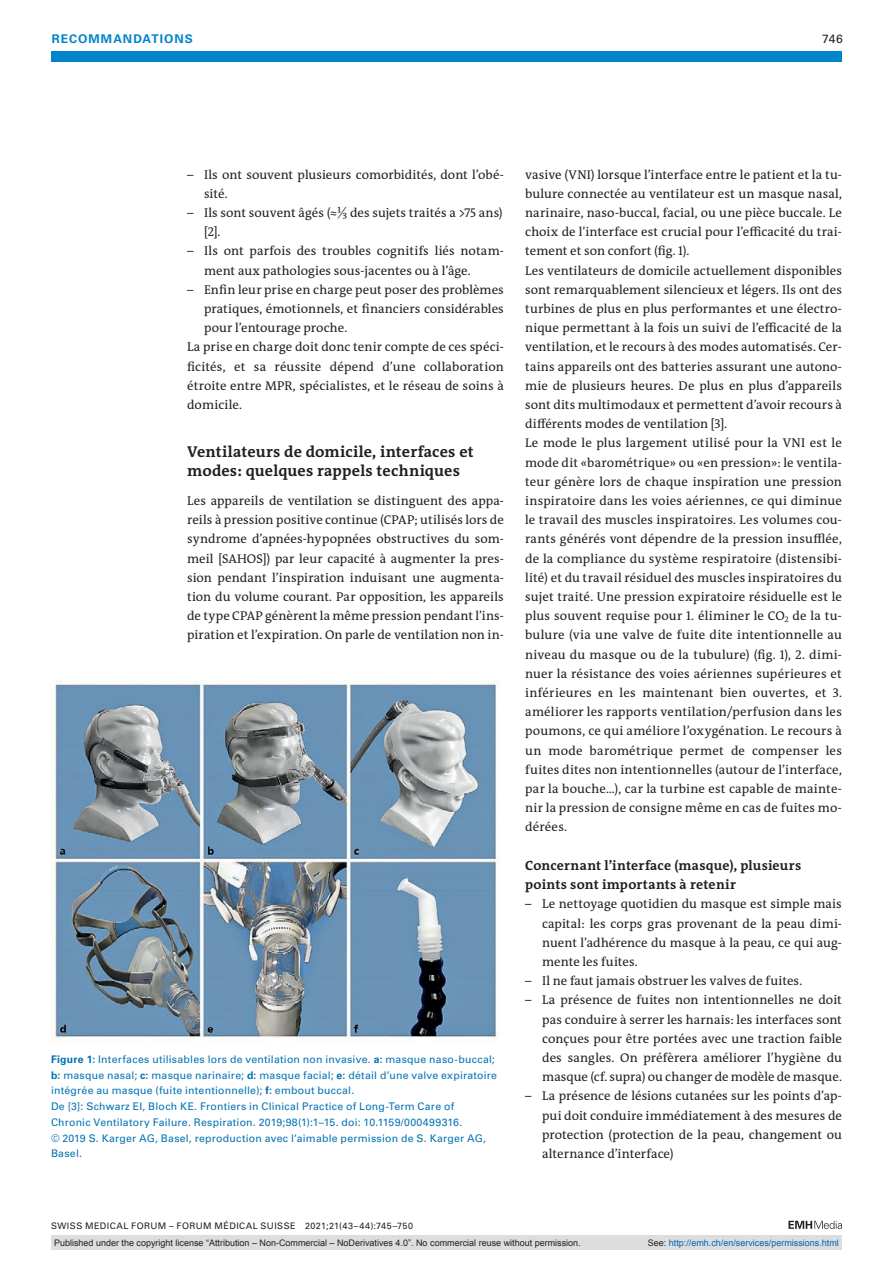
<style>
.page{position:relative;width:893px;height:1263px;background:#fff}
.page>*{position:absolute;margin:0;border:0;box-sizing:border-box;transform-origin:0 0}
.section-h1{font:700 15.75px/19.2px "The Antiqua B W7";letter-spacing:.015em;color:#231f20}
.section-h2{font:700 13.5px/19.2px "The Antiqua B W7";letter-spacing:.02em;color:#231f20}
.section-pn{font:12.75px/19.2px "The Antiqua B W5 Plain";letter-spacing:.01em;color:#231f20;text-align:justify}
.section-ph{font:12.75px/19.2px "The Antiqua B W5 Plain";letter-spacing:.005em;color:#231f20;text-align:justify}
.ressort{font:700 12px "Univers LT Std";color:#0084ca}
.ressort-2{font:12px "Univers LT Std";color:#231f20}
.fig-caption{font:10.5px/15.8px "Univers LT Std";letter-spacing:.02em;color:#0072b2}
.t1{font:9px "Arial";color:#231f20}
.fusszeile{font:9px "Univers LT Std";letter-spacing:.05em;color:#231f20}
.t2{font:9px "Arial";color:#0066b3}
.s1{font-weight:700}
.s2{color:#231f20}
</style>
<div class="page">
<div style="left:51px;top:51px;width:791px;height:11px;background:#0084ca"></div>
<svg style="left:788px;top:1221px;width:54px;height:8px"></svg>
<img style="left:51px;top:681px;width:446px;height:357px">
<div style="left:51px;top:1235px;width:791px;height:15px;background:#dcdddf"></div>
<p class="ressort" style="left:52px;top:31px;width:20px">RECOMMANDATIONS</p>
<p class="ressort-2" style="left:822px;top:31px;width:22px">746</p>
<p class="section-ph" style="left:204px;top:165px;width:301px;text-indent:-17px">– Ils ont souvent plusieurs comorbidités, dont l’obé&shy;sité.</p>
<p class="section-ph" style="left:204px;top:203px;width:300px;text-indent:-17px">– Ils sont souvent âgés (≈⅓ des sujets traités a &gt;75 ans) [2].</p>
<p class="section-ph" style="left:204px;top:242px;width:301px;text-indent:-17px">– Ils ont parfois des troubles cognitifs liés notam&shy;ment aux pathologies sous-jacentes ou à l’âge.</p>
<p class="section-ph" style="left:204px;top:280px;width:301px;text-indent:-17px">– Enfin leur prise en charge peut poser des problèmes pratiques, émotionnels, et financiers considérables pour l’entourage proche.</p>
<p class="section-pn" style="left:187px;top:338px;width:318px">La prise en charge doit donc tenir compte de ces spéci&shy;ficités, et sa réussite dépend d’une collaboration étroite entre MPR, spécialistes, et le réseau de soins à domicile.</p>
<p class="section-h1" style="left:187px;top:442px;width:288px">Ventilateurs de domicile, interfaces et modes: quelques rappels techniques</p>
<p class="section-pn" style="left:187px;top:491px;width:318px">Les appareils de ventilation se distinguent des appa&shy;reils à pression positive continue (CPAP; utilisés lors de syndrome d’apnées-hypopnées obstructives du som&shy;meil [SAHOS]) par leur capacité à augmenter la pres&shy;sion pendant l’inspiration induisant une augmenta&shy;tion du volume courant. Par opposition, les appareils de type CPAP génèrent la même pression pendant l’ins&shy;piration et l’expiration. On parle de ventilation non in-</p>
<p class="fig-caption" style="left:51px;top:1051px;width:448px"><span class="s1">FIGURE 1:</span> Interfaces utilisables lors de ventilation non invasive. <span class="s1">A:</span> masque naso-buccal; <span class="s1">B:</span> masque nasal; <span class="s1">C:</span> masque narinaire; <span class="s1">D:</span> masque facial; <span class="s1">E:</span> détail d’une valve expiratoire intégrée au masque (fuite intentionnelle); <span class="s1">F:</span> embout buccal.<br>De [3]: Schwarz EI, Bloch KE. Frontiers in Clinical Practice of Long-Term Care of<br>Chronic Ventilatory Failure. Respiration. 2019;98(1):1–15. doi: 10.1159/000499316.<br>© 2019 S. Karger AG, Basel, reproduction avec l’aimable permission de S. Karger AG, Basel.</p>
<p class="section-pn" style="left:525px;top:165px;width:318px">vasive (VNI) lorsque l’interface entre le patient et la tu&shy;bulure connectée au ventilateur est un masque nasal, narinaire, naso-buccal, facial, ou une pièce buccale. Le choix de l’interface est crucial pour l’efficacité du trai&shy;tement et son confort (fig. 1).</p>
<p class="section-pn" style="left:525px;top:261px;width:318px">Les ventilateurs de domicile actuellement disponibles sont remarquablement silencieux et légers. Ils ont des turbines de plus en plus performantes et une électro&shy;nique permettant à la fois un suivi de l’efficacité de la ventilation, et le recours à des modes automatisés. Cer&shy;tains appareils ont des batteries assurant une autono&shy;mie de plusieurs heures. De plus en plus d’appareils sont dits multimodaux et permettent d’avoir recours à différents modes de ventilation [3].</p>
<p class="section-pn" style="left:525px;top:434px;width:318px">Le mode le plus largement utilisé pour la VNI est le mode dit «barométrique» ou «en pression»: le ventila&shy;teur génère lors de chaque inspiration une pression inspiratoire dans les voies aériennes, ce qui diminue le travail des muscles inspiratoires. Les volumes cou&shy;rants générés vont dépendre de la pression insufflée, de la compliance du système respiratoire (distensibi&shy;lité) et du travail résiduel des muscles inspiratoires du sujet traité. Une pression expiratoire résiduelle est le plus souvent requise pour 1. éliminer le CO<sub>2</sub> de la tu&shy;bulure (via une valve de fuite dite intentionnelle au niveau du masque ou de la tubulure) (fig. 1), 2. dimi&shy;nuer la résistance des voies aériennes supérieures et inférieures en les maintenant bien ouvertes, et 3. améliorer les rapports ventilation/perfusion dans les poumons, ce qui améliore l’oxygénation. Le recours à un mode barométrique permet de compenser les fuites dites non intentionnelles (autour de l’interface, par la bouche…), car la turbine est capable de mainte&shy;nir la pression de consigne même en cas de fuites mo&shy;dérées.</p>
<p class="section-h2" style="left:525px;top:856px;width:278px">Concernant l’interface (masque), plusieurs points sont importants à retenir</p>
<p class="section-ph" style="left:542px;top:894px;width:301px;text-indent:-17px">– Le nettoyage quotidien du masque est simple mais capital: les corps gras provenant de la peau dimi&shy;nuent l’adhérence du masque à la peau, ce qui aug&shy;mente les fuites.</p>
<p class="section-ph" style="left:525px;top:971px;width:279px">– Il ne faut jamais obstruer les valves de fuites.</p>
<p class="section-ph" style="left:542px;top:990px;width:301px;text-indent:-17px">– La présence de fuites non intentionnelles ne doit pas conduire à serrer les harnais: les interfaces sont conçues pour être portées avec une traction faible des sangles. On préfèrera améliorer l’hygiène du masque (cf. supra) ou changer de modèle de masque.</p>
<p class="section-ph" style="left:542px;top:1086px;width:301px;text-indent:-17px">– La présence de lésions cutanées sur les points d’ap&shy;pui doit conduire immédiatement à des mesures de protection (protection de la peau, changement ou alternance d’interface)</p>
<p class="fusszeile" style="left:51px;top:1220px;width:364px">SWISS MEDICAL FORUM – FORUM MÉDICAL SUISSE 2021;21(43–44):745–750</p>
<p class="t1" style="left:54px;top:1237px;width:528px">Published under the copyright license “Attribution – Non-Commercial – NoDerivatives 4.0”. No commercial reuse without permission.</p>
<p class="t2" style="left:648px;top:1237px;width:193px"><span class="s2">See:</span> http://emh.ch/en/services/permissions.html</p>
</div>
